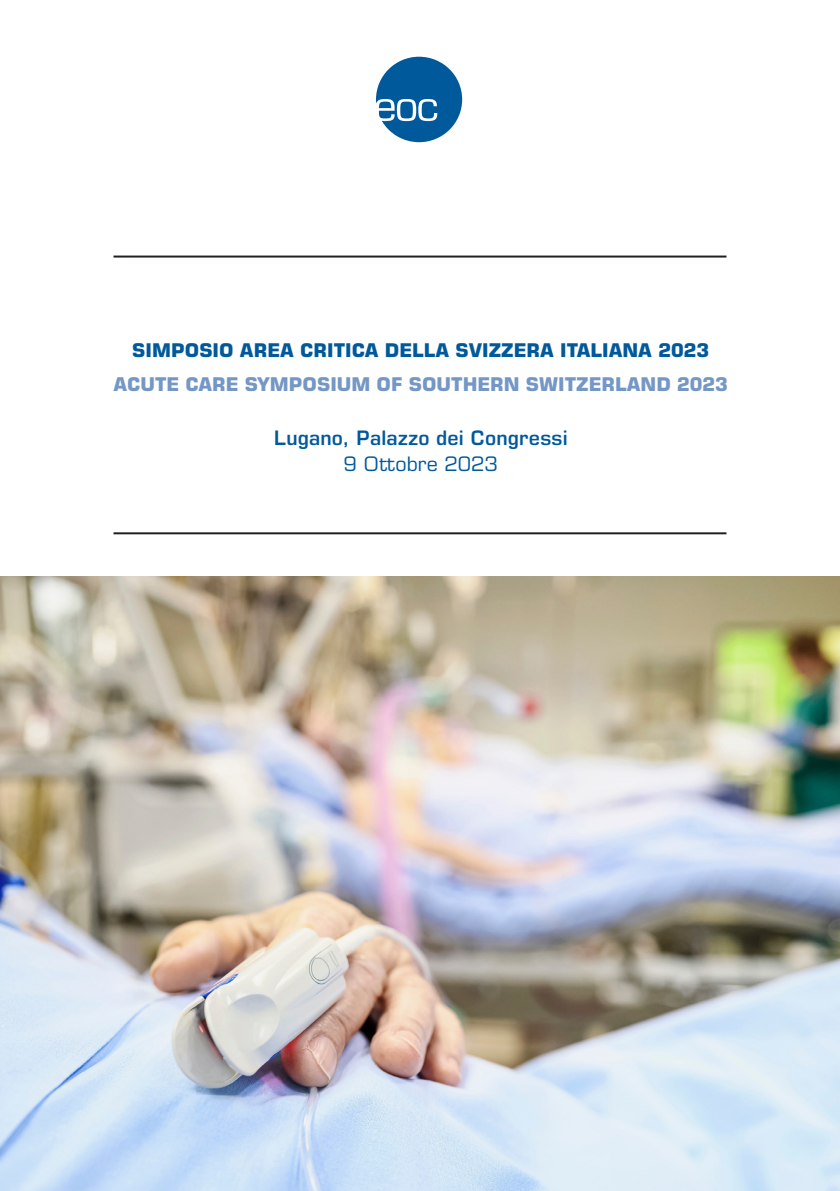
<style>
.page{position:relative;width:840px;height:1191px;background:#fff}
.page>*{position:absolute;margin:0;border:0;box-sizing:border-box;transform-origin:0 0}
.t1{font:600 20px "Eurostile LT Std";letter-spacing:.005em;color:#00599b}
.t2{font:20px "Eurostile LT Std";color:#00599b}
.t3{font:700 19px "Eurostile LT Std";color:#00599b}
.t4{font:700 19px "Eurostile LT Std";color:#7497c5}
</style>
<div class="page">
<hr style="left:113px;top:255px;width:613px;height:2px;background:#231f20">
<hr style="left:113px;top:532px;width:613px;height:2px;background:#231f20">
<svg style="left:376px;top:57px;width:86px;height:85px"></svg>
<img style="left:0;top:576px;width:839px;height:615px">
<p class="t3" style="left:132px;top:338px;width:578px">SIMPOSIO AREA CRITICA DELLA SVIZZERA ITALIANA 2023</p>
<p class="t4" style="left:113px;top:372px;width:615px">ACUTE CARE SYMPOSIUM OF SOUTHERN SWITZERLAND 2023</p>
<p class="t1" style="left:273px;top:426px;width:295px">Lugano, Palazzo dei Congressi</p>
<p class="t2" style="left:343px;top:452px;width:156px">9 Ottobre 2023</p>
</div>
